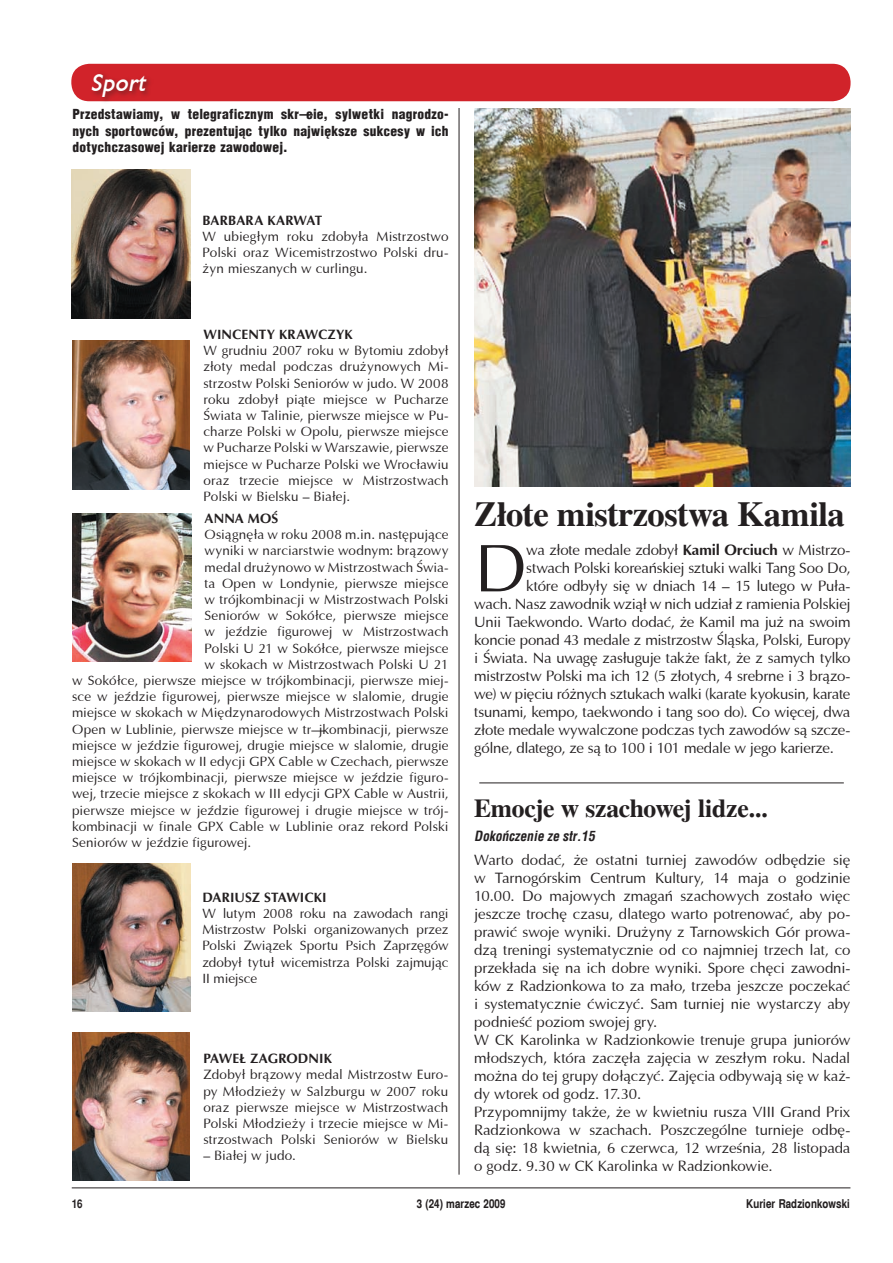
<style>
.page{position:relative;width:893px;height:1263px;background:#fff}
.page>*{position:absolute;margin:0;border:0;box-sizing:border-box;transform-origin:0 0}
.t1{font:67.8px "Ottawa";color:#231f20}
.t2{font:700 34.5px "Toronto";letter-spacing:-.015em;color:#231f20}
.t3{font:700 25.5px "Toronto";letter-spacing:-.015em;color:#231f20}
.t4{font:italic 700 22.5px "EFN Gilead";color:#fff}
.t5{font:15px/18px "Ottawa";letter-spacing:-.01em;color:#231f20}
.t6{font:13.5px/16.2px "Ottawa";letter-spacing:.005em;color:#231f20;text-align:justify}
.t7{font:900 13.5px/16.2px "Switzerland Cond";letter-spacing:.02em;color:#231f20;text-align:justify}
.t8{font:700 13.5px "Ottawa";letter-spacing:.01em;color:#231f20}
.t9{font:italic 700 13.5px "Switzerland Condensed";color:#231f20}
.t10{font:700 12px "Switzerland Narrow";color:#231f20}
.s1{font-weight:700}
</style>
<div class="page">
<hr style="left:72px;top:1187px;width:778px;height:1px;background:#231f20">
<div style="left:71px;top:64px;width:779px;height:37px;background:#d1232a;border-radius:18px"></div>
<div style="left:89px;top:71px;width:65px;height:34px;background:#231f20;opacity:.52"></div>
<img style="left:72px;top:863px;width:119px;height:148px">
<img style="left:72px;top:513px;width:120px;height:149px">
<img style="left:72px;top:1032px;width:118px;height:148px">
<img style="left:72px;top:341px;width:118px;height:148px">
<img style="left:72px;top:170px;width:118px;height:148px">
<hr style="left:459px;top:108px;width:1px;height:1067px;background:#231f20">
<img style="left:474px;top:108px;width:376px;height:378px">
<hr style="left:479px;top:783px;width:365px;height:1px;background:#231f20">
<h3 class="t4" style="left:90px;top:70px;width:62px">Sport</h3>
<p class="t7" style="left:72px;top:106px;width:378px">Przedstawiamy, w telegraficznym skrócie, sylwetki nagrodzo&shy;nych sportowców, prezentując tylko największe sukcesy w ich dotychczasowej karierze zawodowej.</p>
<p class="t8" style="left:202px;top:212px;width:121px">BARBARA KARWAT</p>
<p class="t6" style="left:202px;top:228px;width:248px">W ubiegłym roku zdobyła Mistrzostwo Polski oraz Wicemistrzostwo Polski dru&shy;żyn mieszanych w curlingu.</p>
<p class="t8" style="left:203px;top:326px;width:151px">WINCENTY KRAWCZYK</p>
<p class="t6" style="left:203px;top:342px;width:247px">W grudniu 2007 roku w Bytomiu zdobył złoty medal podczas drużynowych Mi&shy;strzostw Polski Seniorów w judo. W 2008 roku zdobył piąte miejsce w Pucharze Świata w Talinie, pierwsze miejsce w Pu&shy;charze Polski w Opolu, pierwsze miejsce w Pucharze Polski w Warszawie, pierwsze miejsce w Pucharze Polski we Wrocławiu oraz trzecie miejsce w Mistrzostwach Polski w Bielsku – Białej.</p>
<p class="t8" style="left:205px;top:510px;width:75px">ANNA MOŚ</p>
<p class="t6" style="left:205px;top:526px;width:245px">Osiągnęła w roku 2008 m.in. następujące</p>
<p class="t6" style="left:205px;top:543px;width:245px">wyniki w narciarstwie wodnym: brązowy</p>
<p class="t6" style="left:205px;top:559px;width:246px">medal drużynowo w Mistrzostwach Świa-</p>
<p class="t6" style="left:205px;top:575px;width:245px">ta Open w Londynie, pierwsze miejsce</p>
<p class="t6" style="left:205px;top:591px;width:245px">w trójkombinacji w Mistrzostwach Polski</p>
<p class="t6" style="left:205px;top:607px;width:245px">Seniorów w Sokółce, pierwsze miejsce</p>
<p class="t6" style="left:205px;top:624px;width:245px">w jeździe figurowej w Mistrzostwach</p>
<p class="t6" style="left:205px;top:640px;width:245px">Polski U 21 w Sokółce, pierwsze miejsce</p>
<p class="t6" style="left:205px;top:656px;width:245px">w skokach w Mistrzostwach Polski U 21</p>
<p class="t6" style="left:72px;top:672px;width:378px">w Sokółce, pierwsze miejsce w trójkombinacji, pierwsze miej-</p>
<p class="t6" style="left:72px;top:688px;width:378px">sce w jeździe figurowej, pierwsze miejsce w slalomie, drugie</p>
<p class="t6" style="left:72px;top:705px;width:378px">miejsce w skokach w Międzynarodowych Mistrzostwach Polski</p>
<p class="t6" style="left:72px;top:721px;width:378px">Open w Lublinie, pierwsze miejsce w trójkombinacji, pierwsze</p>
<p class="t6" style="left:72px;top:737px;width:378px">miejsce w jeździe figurowej, drugie miejsce w slalomie, drugie</p>
<p class="t6" style="left:72px;top:753px;width:378px">miejsce w skokach w II edycji GPX Cable w Czechach, pierwsze</p>
<p class="t6" style="left:72px;top:769px;width:378px">miejsce w trójkombinacji, pierwsze miejsce w jeździe figuro-</p>
<p class="t6" style="left:72px;top:786px;width:378px">wej, trzecie miejsce z skokach w III edycji GPX Cable w Austrii,</p>
<p class="t6" style="left:72px;top:802px;width:378px">pierwsze miejsce w jeździe figurowej i drugie miejsce w trój-</p>
<p class="t6" style="left:72px;top:818px;width:378px">kombinacji w finale GPX Cable w Lublinie oraz rekord Polski</p>
<p class="t6" style="left:72px;top:834px;width:181px">Seniorów w jeździe figurowej.</p>
<p class="t8" style="left:202px;top:889px;width:126px">DARIUSZ STAWICKI</p>
<p class="t6" style="left:202px;top:905px;width:248px">W lutym 2008 roku na zawodach rangi Mistrzostw Polski organizowanych przez Polski Związek Sportu Psich Zaprzęgów zdobył tytuł wicemistrza Polski zajmując II miejsce</p>
<p class="t8" style="left:203px;top:1050px;width:130px">PAWEŁ ZAGRODNIK</p>
<p class="t6" style="left:203px;top:1067px;width:246px">Zdobył brązowy medal Mistrzostw Euro&shy;py Młodzieży w Salzburgu w 2007 roku oraz pierwsze miejsce w Mistrzostwach Polski Młodzieży i trzecie miejsce w Mi&shy;strzostwach Polski Seniorów w Bielsku</p>
<p class="t6" style="left:203px;top:1148px;width:94px">– Białej w judo.</p>
<h2 class="t2" style="left:474px;top:494px;width:372px">Złote mistrzostwa Kamila</h2>
<h1 class="t1" style="left:474px;top:527px;width:54px">D</h1>
<p class="t5" style="left:526px;top:541px;width:326px">wa złote medale zdobył <span class="s1">Kamil Orciuch</span> w Mistrzo-</p>
<p class="t5" style="left:526px;top:559px;width:326px">stwach Polski koreańskiej sztuki walki Tang Soo Do,</p>
<p class="t5" style="left:526px;top:577px;width:326px">które odbyły się w dniach 14 – 15 lutego w Puła-</p>
<p class="t5" style="left:474px;top:595px;width:378px">wach. Nasz zawodnik wziął w nich udział z ramienia Polskiej</p>
<p class="t5" style="left:474px;top:613px;width:378px">Unii Taekwondo. Warto dodać, że Kamil ma już na swoim</p>
<p class="t5" style="left:474px;top:631px;width:378px">koncie ponad 43 medale z mistrzostw Śląska, Polski, Europy</p>
<p class="t5" style="left:474px;top:649px;width:378px">i Świata. Na uwagę zasługuje także fakt, że z samych tylko</p>
<p class="t5" style="left:474px;top:667px;width:378px">mistrzostw Polski ma ich 12 (5 złotych, 4 srebrne i 3 brązo-</p>
<p class="t5" style="left:474px;top:685px;width:378px">we) w pięciu różnych sztukach walki (karate kyokusin, karate</p>
<p class="t5" style="left:474px;top:703px;width:378px">tsunami, kempo, taekwondo i tang soo do). Co więcej, dwa</p>
<p class="t5" style="left:474px;top:721px;width:378px">złote medale wywalczone podczas tych zawodów są szcze-</p>
<p class="t5" style="left:474px;top:739px;width:361px">gólne, dlatego, ze są to 100 i 101 medale w jego karierze.</p>
<h3 class="t3" style="left:474px;top:793px;width:295px">Emocje w szachowej lidze...</h3>
<p class="t9" style="left:474px;top:828px;width:122px">Dokończenie ze str.15</p>
<p class="t5" style="left:474px;top:851px;width:378px">Warto dodać, że ostatni turniej zawodów odbędzie się w Tarnogórskim Centrum Kultury, 14 maja o godzinie 10.00. Do majowych zmagań szachowych zostało więc jeszcze trochę czasu, dlatego warto potrenować, aby po&shy;prawić swoje wyniki. Drużyny z Tarnowskich Gór prowa&shy;dzą treningi systematycznie od co najmniej trzech lat, co przekłada się na ich dobre wyniki. Spore chęci zawodni&shy;ków z Radzionkowa to za mało, trzeba jeszcze poczekać i systematycznie ćwiczyć. Sam turniej nie wystarczy aby podnieść poziom swojej gry.<br>W CK Karolinka w Radzionkowie trenuje grupa juniorów młodszych, która zaczęła zajęcia w zeszłym roku. Nadal można do tej grupy dołączyć. Zajęcia odbywają się w każ&shy;dy wtorek od godz. 17.30.<br>Przypomnijmy także, że w kwietniu rusza VIII Grand Prix Radzionkowa w szachach. Poszczególne turnieje odbę&shy;dą się: 18 kwietnia, 6 czerwca, 12 września, 28 listopada o godz. 9.30 w CK Karolinka w Radzionkowie.</p>
<p class="t10" style="left:72px;top:1196px;width:6px">16</p>
<p class="t10" style="left:417px;top:1196px;width:90px">3 (24) marzec 2009</p>
<p class="t10" style="left:746px;top:1197px;width:105px">Kurier Radzionkowski</p>
</div>
